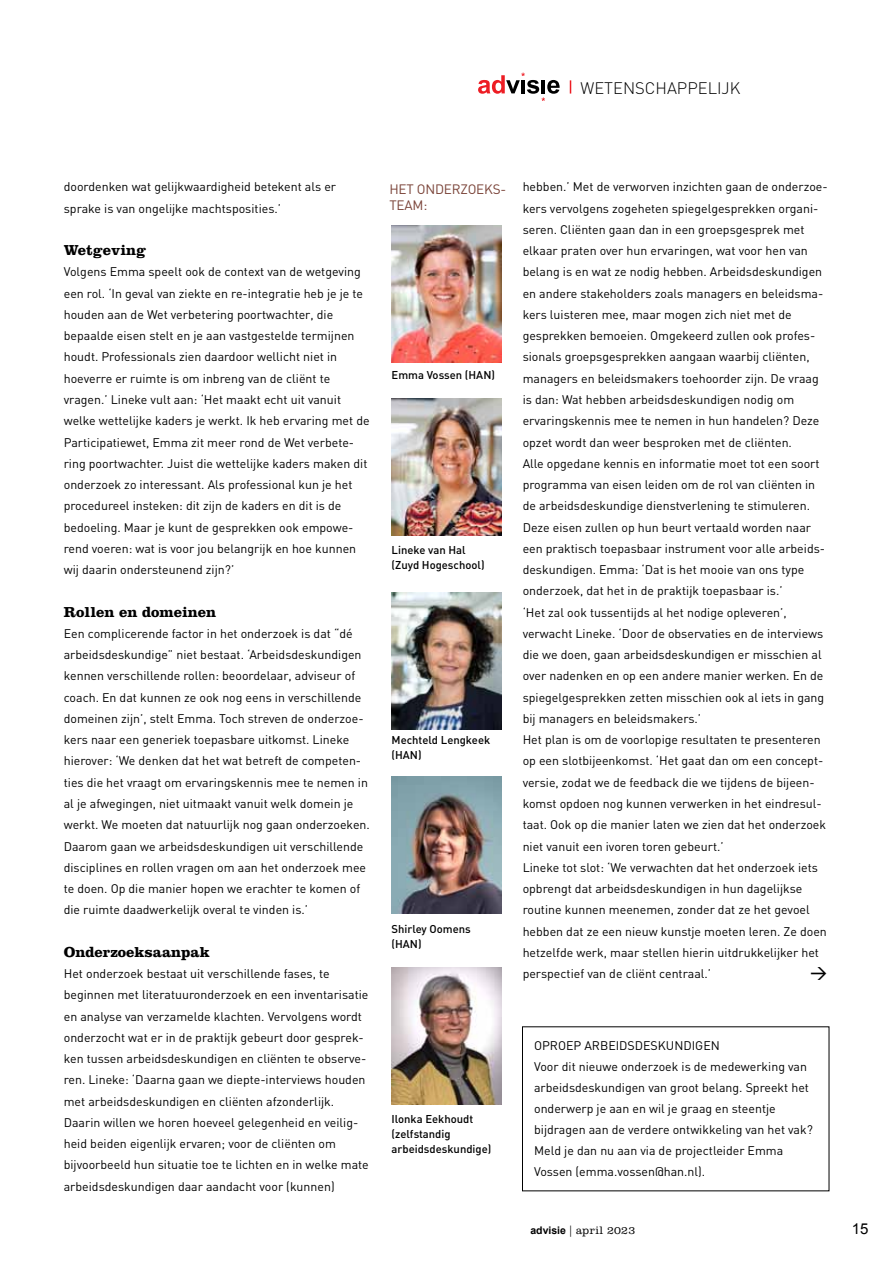
<style>
.page{position:relative;width:893px;height:1263px;background:#fff}
.page>*{position:absolute;margin:0;border:0;box-sizing:border-box;transform-origin:0 0}
.t1{font:300 16.5px "DIN";color:#000}
.t2{font:16.5px "DIN Medium Alternate";color:#000}
.t3{font:700 15px "Clarendon LT Std";color:#000}
.t4{font:15px "Arial";color:#000}
.t5{font:13.5px/16.2px "DIN";letter-spacing:-.015em;color:#7a4338}
.t6{font:12.3px/21.3px "DIN";color:#000}
.t7{font:11.25px/15px "DIN Medium Alternate";color:#000}
.t8{font:300 11.25px "Clarendon LT Std";letter-spacing:.02em;color:#000}
.s1{font-family:"Arial";font-weight:700;font-size:10.5px}
</style>
<div class="page">
<img style="left:392px;top:226px;width:109px;height:137px">
<img style="left:392px;top:399px;width:109px;height:137px">
<img style="left:392px;top:593px;width:109px;height:136px">
<img style="left:392px;top:777px;width:109px;height:137px">
<img style="left:392px;top:967px;width:109px;height:137px">
<svg style="left:478px;top:73px;width:82px;height:28px"></svg>
<svg style="left:570px;top:80px;width:1px;height:14px"></svg>
<h1 class="t1" style="left:580px;top:78px;width:162px">WETENSCHAPPELIJK</h1>
<p class="t6" style="left:64px;top:176px;width:274px">doordenken wat gelijkwaardigheid betekent als er sprake is van ongelijke machtsposities.’</p>
<p class="t3" style="left:64px;top:241px;width:84px">Wetgeving</p>
<p class="t6" style="left:64px;top:261px;width:307px">Volgens Emma speelt ook de context van de wetgeving een rol. ‘In geval van ziekte en re-integratie heb je je te houden aan de Wet verbetering poortwachter, die bepaalde eisen stelt en je aan vastgestelde termijnen houdt. Professionals zien daardoor wellicht niet in hoeverre er ruimte is om inbreng van de cliënt te vragen.’ Lineke vult aan: ‘Het maakt echt uit vanuit welke wettelijke kaders je werkt. Ik heb ervaring met de Participatiewet, Emma zit meer rond de Wet verbete&shy;ring poortwachter. Juist die wettelijke kaders maken dit onderzoek zo interessant. Als professional kun je het procedureel insteken: dit zijn de kaders en dit is de bedoeling. Maar je kunt de gesprekken ook empowe&shy;rend voeren: wat is voor jou belangrijk en hoe kunnen wij daarin ondersteunend zijn?’</p>
<p class="t3" style="left:64px;top:602px;width:154px">Rollen en domeinen</p>
<p class="t6" style="left:64px;top:622px;width:308px">Een complicerende factor in het onderzoek is dat “dé arbeidsdeskundige” niet bestaat. ‘Arbeidsdeskundigen kennen verschillende rollen: beoordelaar, adviseur of coach. En dat kunnen ze ook nog eens in verschillende domeinen zijn’, stelt Emma. Toch streven de onderzoe&shy;kers naar een generiek toepasbare uitkomst. Lineke hierover: ‘We denken dat het wat betreft de competen&shy;ties die het vraagt om ervaringskennis mee te nemen in al je afwegingen, niet uitmaakt vanuit welk domein je werkt. We moeten dat natuurlijk nog gaan onderzoeken.<br>Daarom gaan we arbeidsdeskundigen uit verschillende disciplines en rollen vragen om aan het onderzoek mee te doen. Op die manier hopen we erachter te komen of die ruimte daadwerkelijk overal te vinden is.’</p>
<p class="t3" style="left:64px;top:943px;width:147px">Onderzoeksaanpak</p>
<p class="t6" style="left:64px;top:963px;width:306px">Het onderzoek bestaat uit verschillende fases, te beginnen met literatuuronderzoek en een inventarisatie en analyse van verzamelde klachten. Vervolgens wordt onderzocht wat er in de praktijk gebeurt door gesprek&shy;ken tussen arbeidsdeskundigen en cliënten te observe&shy;ren. Lineke: ‘Daarna gaan we diepte-interviews houden met arbeidsdeskundigen en cliënten afzonderlijk.<br>Daarin willen we horen hoeveel gelegenheid en veilig&shy;heid beiden eigenlijk ervaren; voor de cliënten om bijvoorbeeld hun situatie toe te lichten en in welke mate arbeidsdeskundigen daar aandacht voor (kunnen)</p>
<p class="t5" style="left:389px;top:181px;width:118px">HET ONDERZOEKS-<br>TEAM:</p>
<p class="t7" style="left:392px;top:367px;width:105px">Emma Vossen (HAN)</p>
<p class="t7" style="left:392px;top:542px;width:94px">Lineke van Hal (Zuyd Hogeschool)</p>
<p class="t7" style="left:392px;top:732px;width:100px">Mechteld Lengkeek (HAN)</p>
<p class="t7" style="left:392px;top:921px;width:81px">Shirley Oomens (HAN)</p>
<p class="t6" style="left:523px;top:176px;width:307px">hebben.’ Met de verworven inzichten gaan de onderzoe&shy;kers vervolgens zogeheten spiegelgesprekken organi&shy;seren. Cliënten gaan dan in een groepsgesprek met elkaar praten over hun ervaringen, wat voor hen van belang is en wat ze nodig hebben. Arbeidsdeskundigen en andere stakeholders zoals managers en beleidsma&shy;kers luisteren mee, maar mogen zich niet met de gesprekken bemoeien. Omgekeerd zullen ook profes&shy;sionals groepsgesprekken aangaan waarbij cliënten, managers en beleidsmakers toehoorder zijn. De vraag is dan: Wat hebben arbeidsdeskundigen nodig om ervaringskennis mee te nemen in hun handelen? Deze opzet wordt dan weer besproken met de cliënten.<br>Alle opgedane kennis en informatie moet tot een soort programma van eisen leiden om de rol van cliënten in de arbeidsdeskundige dienstverlening te stimuleren.<br>Deze eisen zullen op hun beurt vertaald worden naar een praktisch toepasbaar instrument voor alle arbeids&shy;deskundigen. Emma: ‘Dat is het mooie van ons type onderzoek, dat het in de praktijk toepasbaar is.’<br>‘Het zal ook tussentijds al het nodige opleveren’, verwacht Lineke. ‘Door de observaties en de interviews die we doen, gaan arbeidsdeskundigen er misschien al over nadenken en op een andere manier werken. En de spiegelgesprekken zetten misschien ook al iets in gang bij managers en beleidsmakers.’<br>Het plan is om de voorlopige resultaten te presenteren op een slotbijeenkomst. ‘Het gaat dan om een concept&shy;versie, zodat we de feedback die we tijdens de bijeen&shy;komst opdoen nog kunnen verwerken in het eindresul&shy;taat. Ook op die manier laten we zien dat het onderzoek niet vanuit een ivoren toren gebeurt.’<br>Lineke tot slot: ‘We verwachten dat het onderzoek iets opbrengt dat arbeidsdeskundigen in hun dagelijkse routine kunnen meenemen, zonder dat ze het gevoel hebben dat ze een nieuw kunstje moeten leren. Ze doen hetzelfde werk, maar stellen hierin uitdrukkelijker het perspectief van de cliënt centraal.’</p>
<h1 class="t2" style="left:831px;top:965px;width:18px;rotate:90deg">&gt;</h1>
<p class="t7" style="left:392px;top:1111px;width:101px">Ilonka Eekhoudt (zelfstandig arbeidsdeskundige)</p>
<p class="t6" style="left:534px;top:1034px;width:280px">OPROEP ARBEIDSDESKUNDIGEN<br>Voor dit nieuwe onderzoek is de medewerking van arbeidsdeskundigen van groot belang. Spreekt het onderwerp je aan en wil je graag en steentje bijdragen aan de verdere ontwikkeling van het vak?<br>Meld je dan nu aan via de projectleider Emma Vossen (emma.vossen@han.nl).</p>
<p class="t8" style="left:530px;top:1223px;width:106px"><span class="s1">advisie</span> | april 2023</p>
<p class="t4" style="left:852px;top:1221px;width:18px">15</p>
</div>
